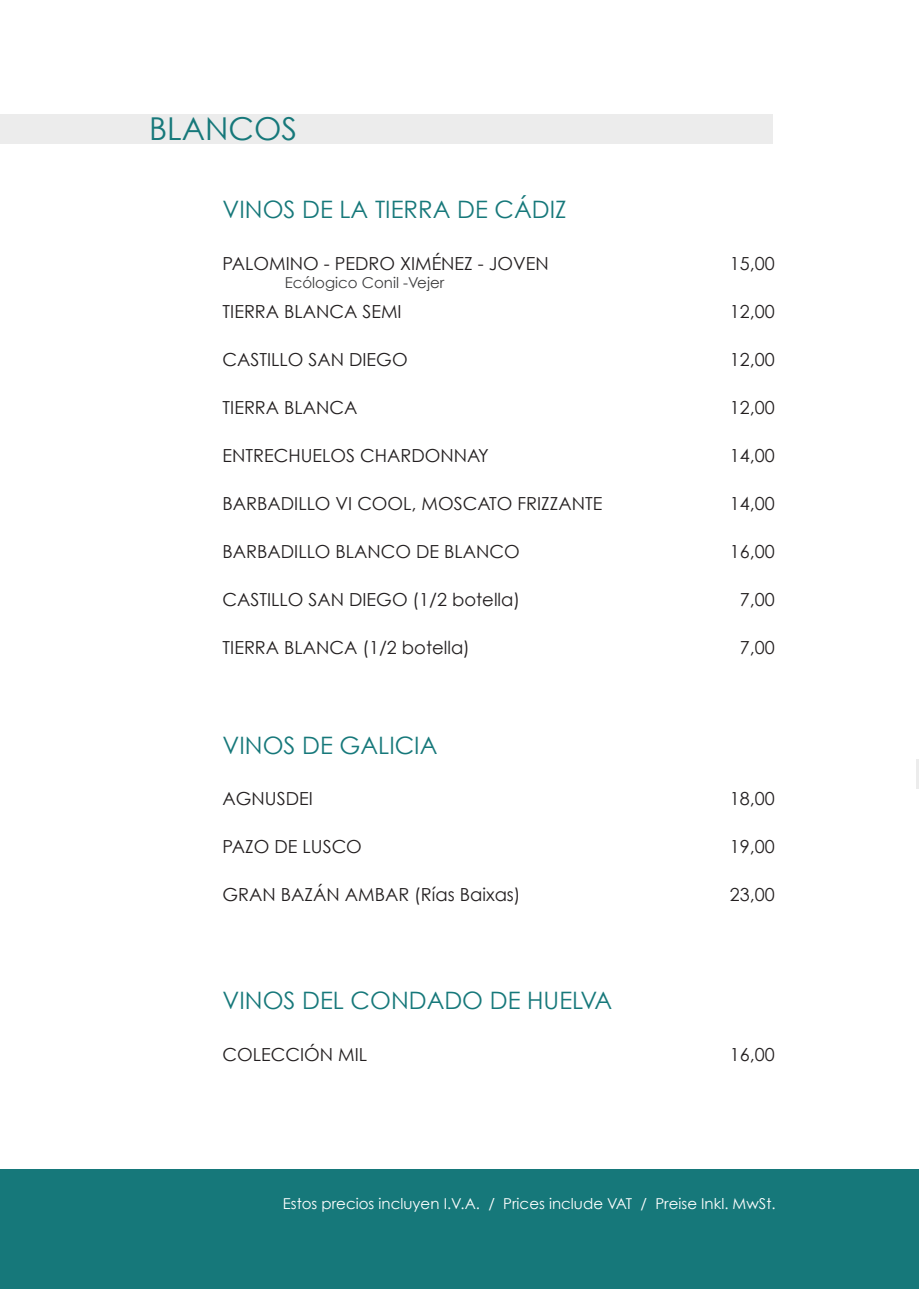
<style>
.page{position:relative;width:919px;height:1289px;background:#fff}
.page>*{position:absolute;margin:0;border:0;box-sizing:border-box;transform-origin:0 0}
.t1{font:31.5px "Century Gothic";color:#16787a}
.t2{font:24px "Century Gothic";color:#16787a}
.t3{font:18px "Century Gothic";color:#231f20}
.t4{font:15px "Century Gothic";color:#fff}
.t5{font:15px "Century Gothic";color:#3e3e3f}
</style>
<div class="page">
<hr style="left:916px;top:759px;width:2px;height:29px;background:#3e3e3f">
<div style="left:0;top:114px;width:772px;height:30px;background:#ececec"></div>
<div style="left:0;top:1168px;width:916px;height:120px;background:#16787a"></div>
<hr style="left:916px;top:1168px;width:2px;height:120px;background:#16787a">
<h1 class="t1" style="left:149px;top:109px;width:149px">BLANCOS</h1>
<h2 class="t2" style="left:222px;top:194px;width:345px">VINOS DE LA TIERRA DE CÁDIZ</h2>
<p class="t3" style="left:222px;top:252px;width:328px">PALOMINO - PEDRO XIMÉNEZ - JOVEN</p>
<p class="t3" style="left:222px;top:300px;width:180px">TIERRA BLANCA SEMI</p>
<p class="t3" style="left:222px;top:348px;width:186px">CASTILLO SAN DIEGO</p>
<p class="t3" style="left:222px;top:396px;width:136px">TIERRA BLANCA</p>
<p class="t3" style="left:222px;top:444px;width:268px">ENTRECHUELOS CHARDONNAY</p>
<p class="t3" style="left:222px;top:492px;width:381px">BARBADILLO VI COOL, MOSCATO FRIZZANTE</p>
<p class="t3" style="left:222px;top:540px;width:299px">BARBADILLO BLANCO DE BLANCO</p>
<p class="t3" style="left:222px;top:588px;width:299px">CASTILLO SAN DIEGO (1/2 botella)</p>
<p class="t3" style="left:222px;top:636px;width:249px">TIERRA BLANCA (1/2 botella)</p>
<p class="t5" style="left:285px;top:274px;width:161px">Ecólogico Conil -Vejer</p>
<h2 class="t2" style="left:222px;top:731px;width:216px">VINOS DE GALICIA</h2>
<p class="t3" style="left:222px;top:787px;width:92px">AGNUSDEI</p>
<p class="t3" style="left:222px;top:835px;width:141px">PAZO DE LUSCO</p>
<p class="t3" style="left:222px;top:883px;width:299px">GRAN BAZÁN AMBAR (Rías Baixas)</p>
<p class="t3" style="left:729px;top:252px;width:46px">15,00</p>
<p class="t3" style="left:729px;top:300px;width:46px">12,00</p>
<p class="t3" style="left:729px;top:348px;width:46px">12,00</p>
<p class="t3" style="left:729px;top:396px;width:46px">12,00</p>
<p class="t3" style="left:729px;top:444px;width:46px">14,00</p>
<p class="t3" style="left:729px;top:492px;width:46px">14,00</p>
<p class="t3" style="left:729px;top:540px;width:46px">16,00</p>
<p class="t3" style="left:739px;top:588px;width:36px">7,00</p>
<p class="t3" style="left:739px;top:636px;width:36px">7,00</p>
<p class="t3" style="left:729px;top:787px;width:46px">18,00</p>
<p class="t3" style="left:729px;top:835px;width:46px">19,00</p>
<p class="t3" style="left:729px;top:883px;width:46px">23,00</p>
<h2 class="t2" style="left:222px;top:985px;width:391px">VINOS DEL CONDADO DE HUELVA</h2>
<p class="t3" style="left:222px;top:1043px;width:146px">COLECCIÓN MIL</p>
<p class="t3" style="left:729px;top:1043px;width:46px">16,00</p>
<p class="t4" style="left:283px;top:1194px;width:494px">Estos precios incluyen I.V.A. / Prices include VAT / Preise Inkl. MwSt.</p>
</div>
